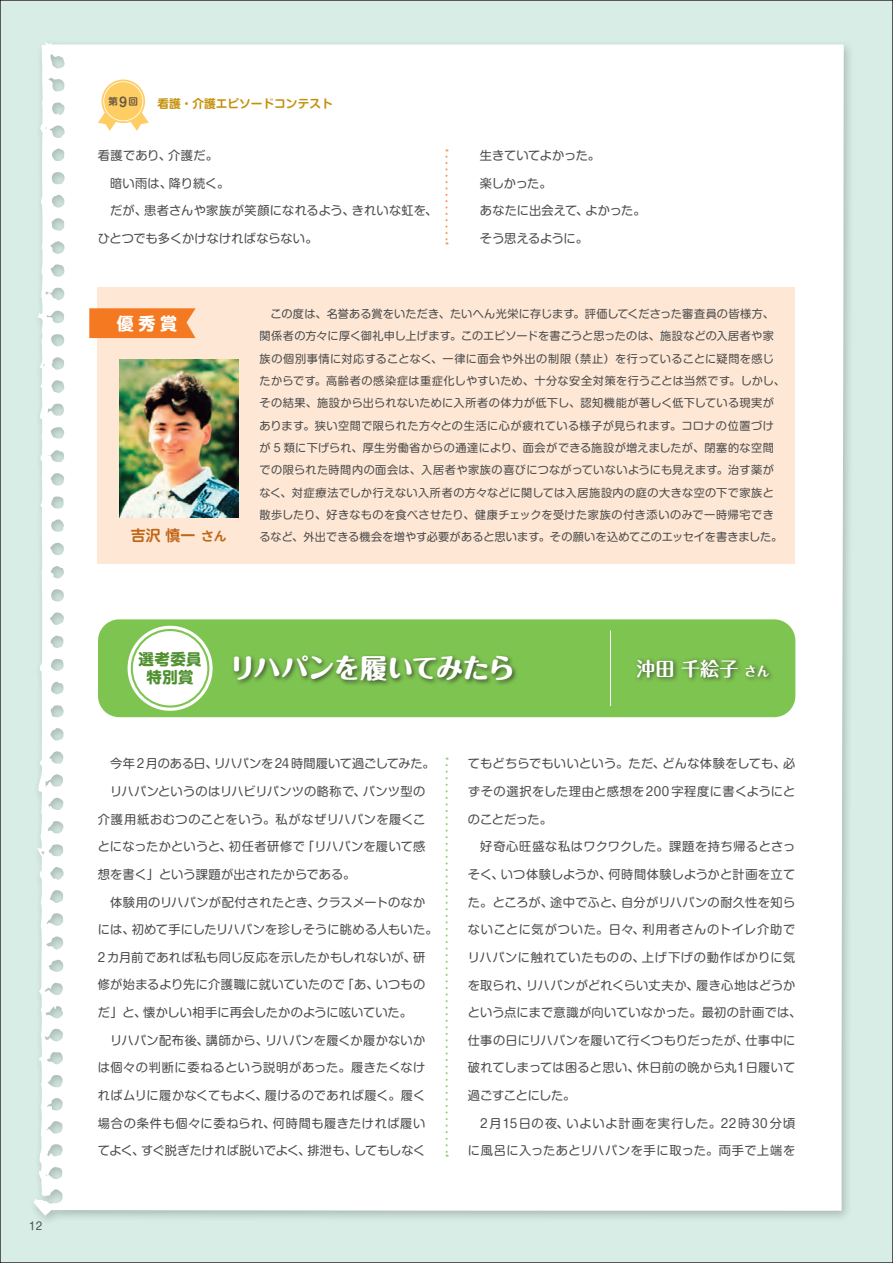
<style>
.page{position:relative;width:893px;height:1263px;background:#d7ede6}
.page>*{position:absolute;margin:0;border:0;box-sizing:border-box;transform-origin:0 0}
.t1{font:800 26.55px "Maru Fo Pro";letter-spacing:-.02em;color:#fff}
.t2{font:700 19.2px "Maru Fo Pro";color:#fff}
.t3{font:700 16.95px "UD Shin M Go Pr 6";color:#fff}
.t4{font:700 15.45px/18px "Shin M Go Pr 6";letter-spacing:.025em;color:#509030;text-align:center}
.t5{font:700 14.85px "UD Shin M Go Pr 6 De";color:#c06616}
.t6{font:12.15px "Shin M Go Pr 6";letter-spacing:.02em;color:#4b4c4d}
.t7{font:12.15px "Shin M Go Pr 6";letter-spacing:.04em;color:#4b4c4d}
.t8{font:12.15px "Shin M Go Pr 6";letter-spacing:.05em;color:#4b4c4d}
.t9{font:12.15px "Shin M Go Pr 6";letter-spacing:-.005em;color:#4b4c4d}
.t10{font:12.15px "Shin M Go Pr 6";color:#4b4c4d}
.t11{font:12.15px "Shin M Go Pr 6";letter-spacing:.07em;color:#4b4c4d}
.t12{font:12.15px "Shin M Go Pr 6";letter-spacing:.06em;color:#4b4c4d}
.t13{font:12.15px "Shin M Go Pr 6";letter-spacing:.045em;color:#4b4c4d}
.t14{font:12.15px "Shin M Go Pr 6";letter-spacing:-.03em;color:#4b4c4d}
.t15{font:12.15px "Shin M Go Pr 6";letter-spacing:-.02em;color:#4b4c4d}
.t16{font:700 11.7px "Shin M Go Pr 6 De";color:#c5910a}
.t17{font:11.1px/22.4px "Shin M Go Pr 6";letter-spacing:.025em;color:#4b4c4d}
.t18{font:10.65px "Shin M Go Pr 6";color:#4b4c4d}
.t19{font:700 9.6px "Shin M Go Pr 6 De";color:#6b5841}
.s1{font-size:12.75px}
</style>
<div class="page">
<div style="left:29px;top:37px;width:826px;height:1189px;background:#231f20;opacity:.25"></div>
<div style="left:34px;top:41px;width:810px;height:1175px;background:#fff"></div>
<svg style="left:446px;top:757px;width:2px;height:400px"></svg>
<div style="left:98px;top:619px;width:697px;height:98px;background:#7ec451;border-radius:21px"></div>
<div style="left:634px;top:656px;width:141px;height:27px;background:#231f20;opacity:.7"></div>
<div style="left:231px;top:653px;width:287px;height:34px;background:#231f20;opacity:.7"></div>
<hr style="left:610px;top:630px;width:1px;height:76px;background:#fff">
<div style="left:128px;top:626px;width:85px;height:85px;background:#fff;border-radius:50%"></div>
<div style="left:131px;top:629px;width:78px;height:79px;border:2px solid #7ec451;border-radius:50%"></div>
<div style="left:98px;top:287px;width:697px;height:277px;background:#fee7d4"></div>
<img style="left:119px;top:359px;width:119px;height:158px">
<svg style="left:89px;top:308px;width:107px;height:30px;background:#f47f2b"></svg>
<svg style="left:445px;top:157px;width:3px;height:87px"></svg>
<div style="left:102px;top:80px;width:43px;height:43px;background:#fecd64;border-radius:50%"></div>
<svg style="left:98px;top:81px;width:51px;height:50px"></svg>
<p class="t18" style="left:29px;top:1217px;width:14px">12</p>
<p class="t19" style="left:109px;top:94px;width:31px">第<span class="s1">9</span>回</p>
<p class="t16" style="left:157px;top:94px;width:177px">看護・介護エピソードコンテスト</p>
<p class="t6" style="left:98px;top:146px;width:122px">看護であり、介護だ。</p>
<p class="t6" style="left:110px;top:173px;width:121px">暗い雨は、降り続く。</p>
<p class="t6" style="left:110px;top:201px;width:329px">だが、患者さんや家族が笑顔になれるよう、きれいな虹を、</p>
<p class="t6" style="left:98px;top:229px;width:221px">ひとつでも多くかけなければならない。</p>
<p class="t15" style="left:480px;top:146px;width:122px">生きていてよかった。</p>
<p class="t6" style="left:480px;top:173px;width:73px">楽しかった。</p>
<p class="t6" style="left:480px;top:201px;width:167px">あなたに出会えて、よかった。</p>
<p class="t14" style="left:480px;top:229px;width:110px">そう思えるように。</p>
<h3 class="t3" style="left:117px;top:308px;width:62px">優 秀 賞</h3>
<p class="t17" style="left:259px;top:302px;width:527px;text-indent:11px">この度は、名誉ある賞をいただき、たいへん光栄に存じます。評価してくださった審査員の皆様方、関係者の方々に厚く御礼申し上げます。このエピソードを書こうと思ったのは、施設などの入居者や家族の個別事情に対応することなく、一律に面会や外出の制限（禁止）を行っていることに疑問を感じたからです。高齢者の感染症は重症化しやすいため、十分な安全対策を行うことは当然です。しかし、その結果、施設から出られないために入所者の体力が低下し、認知機能が著しく低下している現実があります。狭い空間で限られた方々との生活に心が疲れている様子が見られます。コロナの位置づけが 5 類に下げられ、厚生労働省からの通達により、面会ができる施設が増えましたが、閉塞的な空間での限られた時間内の面会は、入居者や家族の喜びにつながっていないようにも見えます。治す薬がなく、対症療法でしか行えない入所者の方々などに関しては入居施設内の庭の大きな空の下で家族と散歩したり、好きなものを食べさせたり、健康チェックを受けた家族の付き添いのみで一時帰宅でき</p>
<p class="t5" style="left:131px;top:522px;width:97px">吉沢 慎一<span class="s1">さん</span></p>
<p class="t17" style="left:259px;top:525px;width:524px">るなど、外出できる機会を増やす必要があると思います。その願いを込めてこのエッセイを書きました。</p>
<p class="t4" style="left:139px;top:649px;width:64px">選考委員特別賞</p>
<h1 class="t1" style="left:230px;top:647px;width:287px">リハパンを履いてみたら</h1>
<h2 class="t2" style="left:636px;top:653px;width:135px">沖田 千絵子<span class="s1">さん</span></h2>
<p class="t9" style="left:110px;top:754px;width:326px">今年2月のある日、リハパンを24時間履いて過ごしてみた。</p>
<p class="t6" style="left:110px;top:781px;width:317px">リハパンというのはリハビリパンツの略称で、パンツ型の</p>
<p class="t7" style="left:98px;top:809px;width:329px">介護用紙おむつのことをいう。私がなぜリハパンを履くこ</p>
<p class="t6" style="left:98px;top:837px;width:329px">とになったかというと、初任者研修で「リハパンを履いて感</p>
<p class="t6" style="left:98px;top:864px;width:259px">想を書く」という課題が出されたからである。</p>
<p class="t6" style="left:110px;top:892px;width:317px">体験用のリハパンが配付されたとき、クラスメートのなか</p>
<p class="t6" style="left:98px;top:920px;width:341px">には、初めて手にしたリハパンを珍しそうに眺める人もいた。</p>
<p class="t6" style="left:98px;top:947px;width:329px">2カ月前であれば私も同じ反応を示したかもしれないが、研</p>
<p class="t6" style="left:98px;top:975px;width:329px">修が始まるより先に介護職に就いていたので「あ、いつもの</p>
<p class="t6" style="left:98px;top:1003px;width:316px">だ」と、懐かしい相手に再会したかのように呟いていた。</p>
<p class="t6" style="left:110px;top:1030px;width:317px">リハパン配布後、講師から、リハパンを履くか履かないか</p>
<p class="t6" style="left:98px;top:1058px;width:329px">は個々の判断に委ねるという説明があった。履きたくなけ</p>
<p class="t6" style="left:98px;top:1086px;width:329px">ればムリに履かなくてもよく、履けるのであれば履く。履く</p>
<p class="t8" style="left:98px;top:1113px;width:329px">場合の条件も個々に委ねられ、何時間も履きたければ履い</p>
<p class="t10" style="left:98px;top:1141px;width:329px">てよく、すぐ脱ぎたければ脱いでよく、排泄も、してもしなく</p>
<p class="t6" style="left:468px;top:754px;width:329px">てもどちらでもいいという。ただ、どんな体験をしても、必</p>
<p class="t6" style="left:468px;top:782px;width:329px">ずその選択をした理由と感想を200字程度に書くようにと</p>
<p class="t6" style="left:468px;top:809px;width:86px">のことだった。</p>
<p class="t13" style="left:480px;top:837px;width:317px">好奇心旺盛な私はワクワクした。課題を持ち帰るとさっ</p>
<p class="t6" style="left:468px;top:864px;width:329px">そく、いつ体験しようか、何時間体験しようかと計画を立て</p>
<p class="t6" style="left:468px;top:892px;width:329px">た。ところが、途中でふと、自分がリハパンの耐久性を知ら</p>
<p class="t12" style="left:468px;top:920px;width:329px">ないことに気がついた。日々、利用者さんのトイレ介助で</p>
<p class="t8" style="left:468px;top:947px;width:329px">リハパンに触れていたものの、上げ下げの動作ばかりに気</p>
<p class="t6" style="left:468px;top:975px;width:329px">を取られ、リハパンがどれくらい丈夫か、履き心地はどうか</p>
<p class="t6" style="left:468px;top:1003px;width:335px">という点にまで意識が向いていなかった。最初の計画では、</p>
<p class="t6" style="left:468px;top:1030px;width:329px">仕事の日にリハパンを履いて行くつもりだったが、仕事中に</p>
<p class="t6" style="left:468px;top:1058px;width:329px">破れてしまっては困ると思い、休日前の晩から丸1日履いて</p>
<p class="t14" style="left:468px;top:1086px;width:109px">過ごすことにした。</p>
<p class="t11" style="left:480px;top:1113px;width:317px">2月15日の夜、いよいよ計画を実行した。22時30分頃</p>
<p class="t7" style="left:468px;top:1141px;width:329px">に風呂に入ったあとリハパンを手に取った。両手で上端を</p>
</div>
